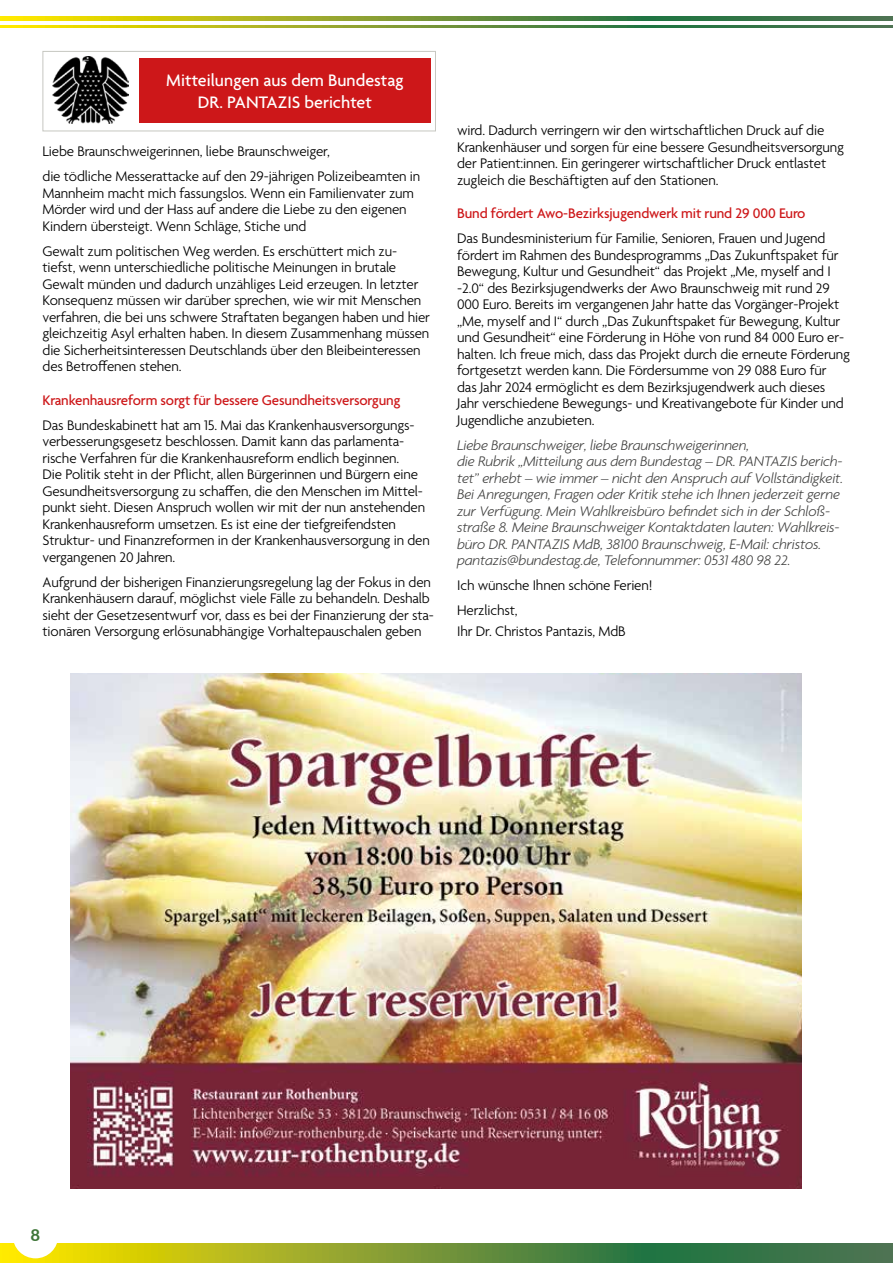
<style>
.page{position:relative;width:893px;height:1263px;background:#fff}
.page>*{position:absolute;margin:0;border:0;box-sizing:border-box;transform-origin:0 0}
.t1{font:500 18px/22.5px "Agenda";color:#fff;text-align:center}
.t2{font:16.5px "Arial Rounded MT Bold";color:#3e7638}
.t3{font:300 15px/16.5px "Agenda";letter-spacing:-.01em;color:#000}
.t4{font:italic 300 15px/16.5px "Agenda";letter-spacing:-.01em;color:#3c3c3b}
.t5{font:500 15px "Agenda";letter-spacing:-.01em;color:#cd1719}
</style>
<div class="page">
<svg style="left:0;top:1243px;width:893px;height:20px;background:#7a9a30"></svg>
<svg style="left:0;top:17px;width:893px;height:4px;background:#7d9c2f"></svg>
<svg style="left:0;top:26px;width:893px;height:2px;background:#7d9c2f"></svg>
<div style="left:13px;top:1213px;width:45px;height:45px;background:#fff;border-radius:50%"></div>
<div style="left:43px;top:51px;width:393px;height:80px;background:#fff;border:1px solid #c6c7c1"></div>
<div style="left:139px;top:58px;width:292px;height:65px;background:#cd1719"></div>
<img style="left:52px;top:56px;width:77px;height:67px">
<img style="left:71px;top:673px;width:730px;height:515px">
<p class="t1" style="left:166px;top:70px;width:239px">Mitteilungen aus dem Bundestag<br>DR. PANTAZIS berichtet</p>
<p class="t3" style="left:43px;top:140px;width:379px;line-height:25px">Liebe Braunschweigerinnen, liebe Braunschweiger,<br>die tödliche Messerattacke auf den 29-jährigen Polizeibeamten in</p>
<p class="t3" style="left:43px;top:185px;width:373px">Mannheim macht mich fassungslos. Wenn ein Familienvater zum<br>Mörder wird und der Hass auf andere die Liebe zu den eigenen<br>Kindern übersteigt. Wenn Schläge, Stiche und</p>
<p class="t3" style="left:43px;top:243px;width:389px">Gewalt zum politischen Weg werden. Es erschüttert mich zu&shy;tiefst, wenn unterschiedliche politische Meinungen in brutale Gewalt münden und dadurch unzähliges Leid erzeugen. In letzter Konsequenz müssen wir darüber sprechen, wie wir mit Menschen verfahren, die bei uns schwere Straftaten begangen haben und hier gleichzeitig Asyl erhalten haben. In diesem Zusammenhang müssen die Sicherheitsinteressen Deutschlands über den Bleibeinteressen des Betroffenen stehen.</p>
<p class="t5" style="left:43px;top:392px;width:359px">Krankenhausreform sorgt für bessere Gesundheitsversorgung</p>
<p class="t3" style="left:43px;top:418px;width:389px">Das Bundeskabinett hat am 15. Mai das Krankenhausversorgungs&shy;verbesserungsgesetz beschlossen. Damit kann das parlamenta&shy;rische Verfahren für die Krankenhausreform endlich beginnen.<br>Die Politik steht in der Pflicht, allen Bürgerinnen und Bürgern eine Gesundheitsversorgung zu schaffen, die den Menschen im Mittel&shy;punkt sieht. Diesen Anspruch wollen wir mit der nun anstehenden Krankenhausreform umsetzen. Es ist eine der tiefgreifendsten Struktur- und Finanzreformen in der Krankenhausversorgung in den vergangenen 20 Jahren.</p>
<p class="t3" style="left:43px;top:575px;width:393px">Aufgrund der bisherigen Finanzierungsregelung lag der Fokus in den Krankenhäusern darauf, möglichst viele Fälle zu behandeln. Deshalb sieht der Gesetzesentwurf vor, dass es bei der Finanzierung der sta&shy;tionären Versorgung erlösunabhängige Vorhaltepauschalen geben</p>
<p class="t3" style="left:457px;top:123px;width:388px">wird. Dadurch verringern wir den wirtschaftlichen Druck auf die Krankenhäuser und sorgen für eine bessere Gesundheitsversorgung der Patient:innen. Ein geringerer wirtschaftlicher Druck entlastet zugleich die Beschäftigten auf den Stationen.</p>
<p class="t5" style="left:457px;top:205px;width:350px">Bund fördert Awo-Bezirksjugendwerk mit rund 29 000 Euro</p>
<p class="t3" style="left:457px;top:231px;width:394px">Das Bundesministerium für Familie, Senioren, Frauen und Jugend fördert im Rahmen des Bundesprogramms „Das Zukunftspaket für Bewegung, Kultur und Gesundheit“ das Projekt „Me, myself and I -2.0“ des Bezirksjugendwerks der Awo Braunschweig mit rund 29<br>000 Euro. Bereits im vergangenen Jahr hatte das Vorgänger-Projekt „Me, myself and I“ durch „Das Zukunftspaket für Bewegung, Kultur und Gesundheit“ eine Förderung in Höhe von rund 84 000 Euro er&shy;halten. Ich freue mich, dass das Projekt durch die erneute Förderung fortgesetzt werden kann. Die Fördersumme von 29 088 Euro für<br>das Jahr 2024 ermöglicht es dem Bezirksjugendwerk auch dieses Jahr verschiedene Bewegungs- und Kreativangebote für Kinder und Jugendliche anzubieten.</p>
<p class="t4" style="left:457px;top:437px;width:388px">Liebe Braunschweiger, liebe Braunschweigerinnen,<br>die Rubrik „Mitteilung aus dem Bundestag – DR. PANTAZIS berich&shy;tet” erhebt – wie immer – nicht den Anspruch auf Vollständigkeit.<br>Bei Anregungen, Fragen oder Kritik stehe ich Ihnen jederzeit gerne zur Verfügung. Mein Wahlkreisbüro befindet sich in der Schloß&shy;straße 8. Meine Braunschweiger Kontaktdaten lauten: Wahlkreis&shy;büro DR. PANTAZIS MdB, 38100 Braunschweig, E-Mail: christos. pantazis@bundestag.de, Telefonnummer: 0531 480 98 22.</p>
<p class="t3" style="left:457px;top:574px;width:197px;line-height:25px">Ich wünsche Ihnen schöne Ferien!<br>Herzlichst,</p>
<p class="t3" style="left:457px;top:624px;width:170px">Ihr Dr. Christos Pantazis, MdB</p>
<p class="t2" style="left:31px;top:1226px;width:11px">8</p>
</div>
